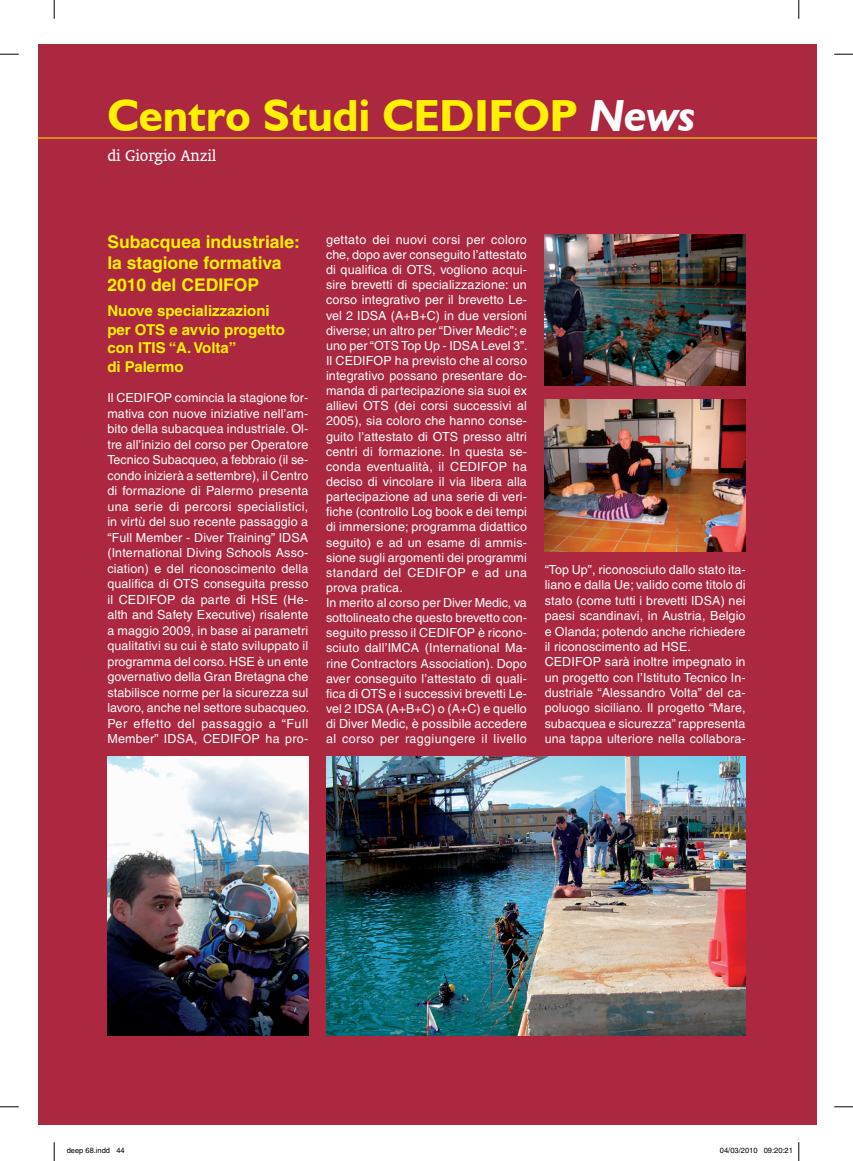
<style>
.page{position:relative;width:853px;height:1161px;background:#fff}
.page>*{position:absolute;margin:0;border:0;box-sizing:border-box;transform-origin:0 0}
.t1{font:700 45px "Humanist 521 BT";color:#fff101}
.t2{font:700 17.5px/21.5px "Helvetica";color:#fff101}
.t3{font:17.5px "Oranda BT";color:#fff}
.t4{font:700 15px/18.5px "Helvetica";color:#fff101}
.t5{font:12.5px/15.1px "Helvetica";letter-spacing:.01em;color:#fff}
.t6{font:7.5px "Helvetica";color:#000}
.s1{font-style:italic;color:#fff}
</style>
<div class="page">
<div style="left:38px;top:44px;width:760px;height:1080px;background:#ac2740"></div>
<hr style="left:36px;top:138px;width:762px;height:1px;background:#fff101">
<div style="left:798px;top:44px;width:18px;height:1080px;background:#ac2740"></div>
<svg style="left:798px;top:138px;width:18px;height:1px"></svg>
<img style="left:326px;top:757px;width:419px;height:279px">
<img style="left:107px;top:757px;width:201px;height:279px">
<img style="left:544px;top:235px;width:201px;height:150px">
<img style="left:544px;top:399px;width:201px;height:152px">
<svg style="left:0;top:53px;width:19px;height:2px"></svg>
<svg style="left:834px;top:53px;width:18px;height:2px"></svg>
<svg style="left:0;top:1106px;width:19px;height:1px"></svg>
<svg style="left:834px;top:1106px;width:18px;height:1px"></svg>
<svg style="left:53px;top:0;width:2px;height:19px"></svg>
<svg style="left:53px;top:1142px;width:2px;height:19px"></svg>
<svg style="left:798px;top:0;width:1px;height:19px"></svg>
<svg style="left:798px;top:1142px;width:1px;height:19px"></svg>
<h1 class="t1" style="left:107px;top:88px;width:589px">Centro Studi CEDIFOP <span class="s1">News</span></h1>
<h2 class="t3" style="left:107px;top:145px;width:110px">di Giorgio Anzil</h2>
<h2 class="t2" style="left:107px;top:231px;width:194px">Subacquea industriale: la stagione formativa<br>2010 del CEDIFOP</h2>
<p class="t4" style="left:107px;top:302px;width:179px">Nuove specializzazioni per OTS e avvio progetto con ITIS “A. Volta”<br>di Palermo</p>
<p class="t5" style="left:107px;top:390px;width:203px;line-height:15.5px;text-align:justify">Il CEDIFOP comincia la stagione for&shy;mativa con nuove iniziative nell’am&shy;bito della subacquea industriale. Ol&shy;tre all’inizio del corso per Operatore Tecnico Subacqueo, a febbraio (il se&shy;condo inizierà a settembre), il Centro di formazione di Palermo presenta una serie di percorsi specialistici, in virtù del suo recente passaggio a “Full Member - Diver Training” IDSA (International Diving Schools Asso&shy;ciation) e del riconoscimento della qualifica di OTS conseguita presso il CEDIFOP da parte di HSE (He&shy;alth and Safety Executive) risalente a maggio 2009, in base ai parametri qualitativi su cui è stato sviluppato il programma del corso. HSE è un ente governativo della Gran Bretagna che stabilisce norme per la sicurezza sul lavoro, anche nel settore subacqueo.<br>Per effetto del passaggio a “Full Member” IDSA, CEDIFOP ha pro-</p>
<p class="t5" style="left:326px;top:232px;width:203px">gettato dei nuovi corsi per coloro che, dopo aver conseguito l’attestato di qualifica di OTS, vogliono acqui&shy;sire brevetti di specializzazione: un corso integrativo per il brevetto Le&shy;vel 2 IDSA (A+B+C) in due versioni diverse; un altro per “Diver Medic”; e uno per “OTS Top Up - IDSA Level 3”.<br>Il CEDIFOP ha previsto che al corso integrativo possano presentare do&shy;manda di partecipazione sia suoi ex allievi OTS (dei corsi successivi al 2005), sia coloro che hanno conse&shy;guito l’attestato di OTS presso altri centri di formazione. In questa se&shy;conda eventualità, il CEDIFOP ha deciso di vincolare il via libera alla partecipazione ad una serie di veri&shy;fiche (controllo Log book e dei tempi di immersione; programma didattico seguito) e ad un esame di ammis&shy;sione sugli argomenti dei programmi standard del CEDIFOP e ad una prova pratica.<br>In merito al corso per Diver Medic, va sottolineato che questo brevetto con&shy;seguito presso il CEDIFOP è ricono&shy;sciuto dall’IMCA (International Ma&shy;rine Contractors Association). Dopo aver conseguito l’attestato di quali&shy;fica di OTS e i successivi brevetti Le&shy;vel 2 IDSA (A+B+C) o (A+C) e quello di Diver Medic, è possibile accedere al corso per raggiungere il livello</p>
<p class="t5" style="left:544px;top:562px;width:202px">“Top Up”, riconosciuto dallo stato ita&shy;liano e dalla Ue; valido come titolo di stato (come tutti i brevetti IDSA) nei paesi scandinavi, in Austria, Belgio e Olanda; potendo anche richiedere il riconoscimento ad HSE.<br>CEDIFOP sarà inoltre impegnato in un progetto con l’Istituto Tecnico In&shy;dustriale “Alessandro Volta” del ca&shy;poluogo siciliano. Il progetto “Mare, subacquea e sicurezza” rappresenta una tappa ulteriore nella collabora-</p>
<p class="t6" style="left:67px;top:1146px;width:59px">deep 68.indd 44</p>
<p class="t6" style="left:720px;top:1146px;width:74px">04/03/2010 09:20:21</p>
</div>
